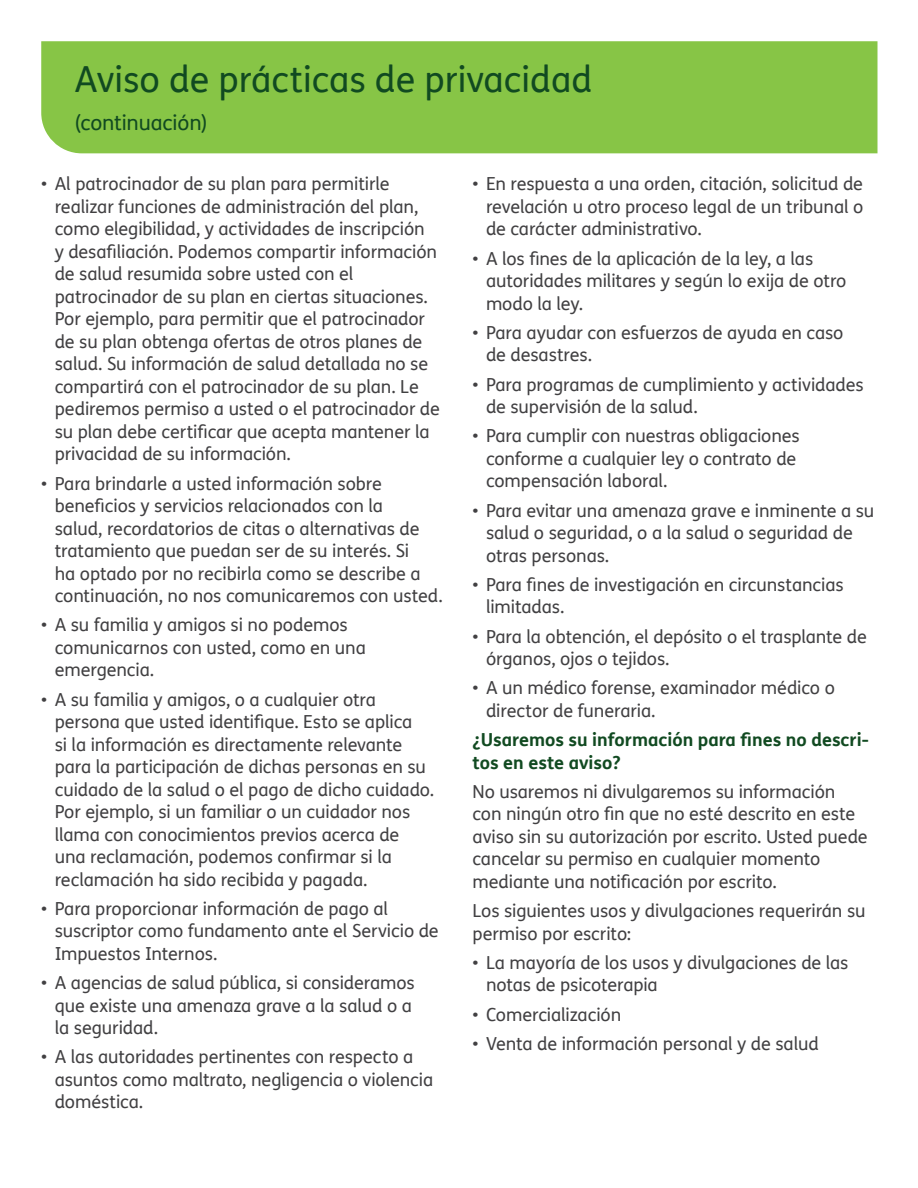
<style>
.page{position:relative;width:918px;height:1188px;background:#fff}
.page>*{position:absolute;margin:0;border:0;box-sizing:border-box;transform-origin:0 0}
.t1{font:36px "FS Humana";color:#114a21}
.t2{font:21px "FS Humana";letter-spacing:-.005em;color:#114a21}
.t3{font:18px/22.5px "FS Humana";letter-spacing:-.005em;color:#414042}
.Subtittle{font:700 18px/22.5px "FS Humana";color:#114a21}
</style>
<div class="page">
<div style="left:41px;top:41px;width:837px;height:112px;background:#87c546"></div>
<p class="t1" style="left:75px;top:55px;width:519px">Aviso de prácticas de privacidad</p>
<p class="t2" style="left:75px;top:108px;width:135px">(continuación)</p>
<p class="t3" style="left:55px;top:172px;width:387px;text-indent:-14px">• Al patrocinador de su plan para permitirle realizar funciones de administración del plan, como elegibilidad, y actividades de inscripción<br>y desafiliación. Podemos compartir información de salud resumida sobre usted con el patrocinador de su plan en ciertas situaciones.<br>Por ejemplo, para permitir que el patrocinador de su plan obtenga ofertas de otros planes de salud. Su información de salud detallada no se compartirá con el patrocinador de su plan. Le pediremos permiso a usted o el patrocinador de su plan debe certificar que acepta mantener la privacidad de su información.</p>
<p class="t3" style="left:55px;top:472px;width:390px;text-indent:-14px">• Para brindarle a usted información sobre beneficios y servicios relacionados con la<br>salud, recordatorios de citas o alternativas de tratamiento que puedan ser de su interés. Si<br>ha optado por no recibirla como se describe a continuación, no nos comunicaremos con usted.</p>
<p class="t3" style="left:55px;top:613px;width:313px;text-indent:-14px">• A su familia y amigos si no podemos comunicarnos con usted, como en una emergencia.</p>
<p class="t3" style="left:55px;top:688px;width:381px;text-indent:-14px">• A su familia y amigos, o a cualquier otra persona que usted identifique. Esto se aplica<br>si la información es directamente relevante para la participación de dichas personas en su cuidado de la salud o el pago de dicho cuidado.<br>Por ejemplo, si un familiar o un cuidador nos llama con conocimientos previos acerca de una reclamación, podemos confirmar si la reclamación ha sido recibida y pagada.</p>
<p class="t3" style="left:55px;top:897px;width:386px;text-indent:-14px">• Para proporcionar información de pago al suscriptor como fundamento ante el Servicio de<br>Impuestos Internos.</p>
<p class="t3" style="left:55px;top:971px;width:362px;text-indent:-14px">• A agencias de salud pública, si consideramos que existe una amenaza grave a la salud o a la seguridad.</p>
<p class="t3" style="left:55px;top:1045px;width:380px;text-indent:-14px">• A las autoridades pertinentes con respecto a asuntos como maltrato, negligencia o violencia doméstica.</p>
<p class="t3" style="left:486px;top:172px;width:379px;text-align:justify;text-indent:-14px">• En respuesta a una orden, citación, solicitud de revelación u otro proceso legal de un tribunal o de carácter administrativo.</p>
<p class="t3" style="left:486px;top:247px;width:362px;text-indent:-14px">• A los fines de la aplicación de la ley, a las autoridades militares y según lo exija de otro modo la ley.</p>
<p class="t3" style="left:486px;top:321px;width:359px;text-indent:-14px">• Para ayudar con esfuerzos de ayuda en caso de desastres.</p>
<p class="t3" style="left:486px;top:373px;width:379px;text-indent:-14px">• Para programas de cumplimiento y actividades de supervisión de la salud.</p>
<p class="t3" style="left:486px;top:424px;width:315px;text-indent:-14px">• Para cumplir con nuestras obligaciones conforme a cualquier ley o contrato de compensación laboral.</p>
<p class="t3" style="left:486px;top:499px;width:390px;text-indent:-14px">• Para evitar una amenaza grave e inminente a su salud o seguridad, o a la salud o seguridad de otras personas.</p>
<p class="t3" style="left:486px;top:573px;width:359px;text-indent:-14px">• Para fines de investigación en circunstancias limitadas.</p>
<p class="t3" style="left:486px;top:625px;width:382px;text-indent:-14px">• Para la obtención, el depósito o el trasplante de órganos, ojos o tejidos.</p>
<p class="t3" style="left:486px;top:676px;width:350px;text-indent:-14px">• A un médico forense, examinador médico o director de funeraria.</p>
<p class="Subtittle" style="left:472px;top:728px;width:398px">¿Usaremos su información para fines no descri&shy;tos en este aviso?</p>
<p class="t3" style="left:472px;top:780px;width:397px">No usaremos ni divulgaremos su información con ningún otro fin que no esté descrito en este aviso sin su autorización por escrito. Usted puede cancelar su permiso en cualquier momento mediante una notificación por escrito.</p>
<p class="t3" style="left:472px;top:899px;width:395px">Los siguientes usos y divulgaciones requerirán su permiso por escrito:</p>
<p class="t3" style="left:486px;top:951px;width:364px;text-indent:-14px">• La mayoría de los usos y divulgaciones de las notas de psicoterapia</p>
<p class="t3" style="left:472px;top:1003px;width:150px">• Comercialización</p>
<p class="t3" style="left:472px;top:1032px;width:348px">• Venta de información personal y de salud</p>
</div>
